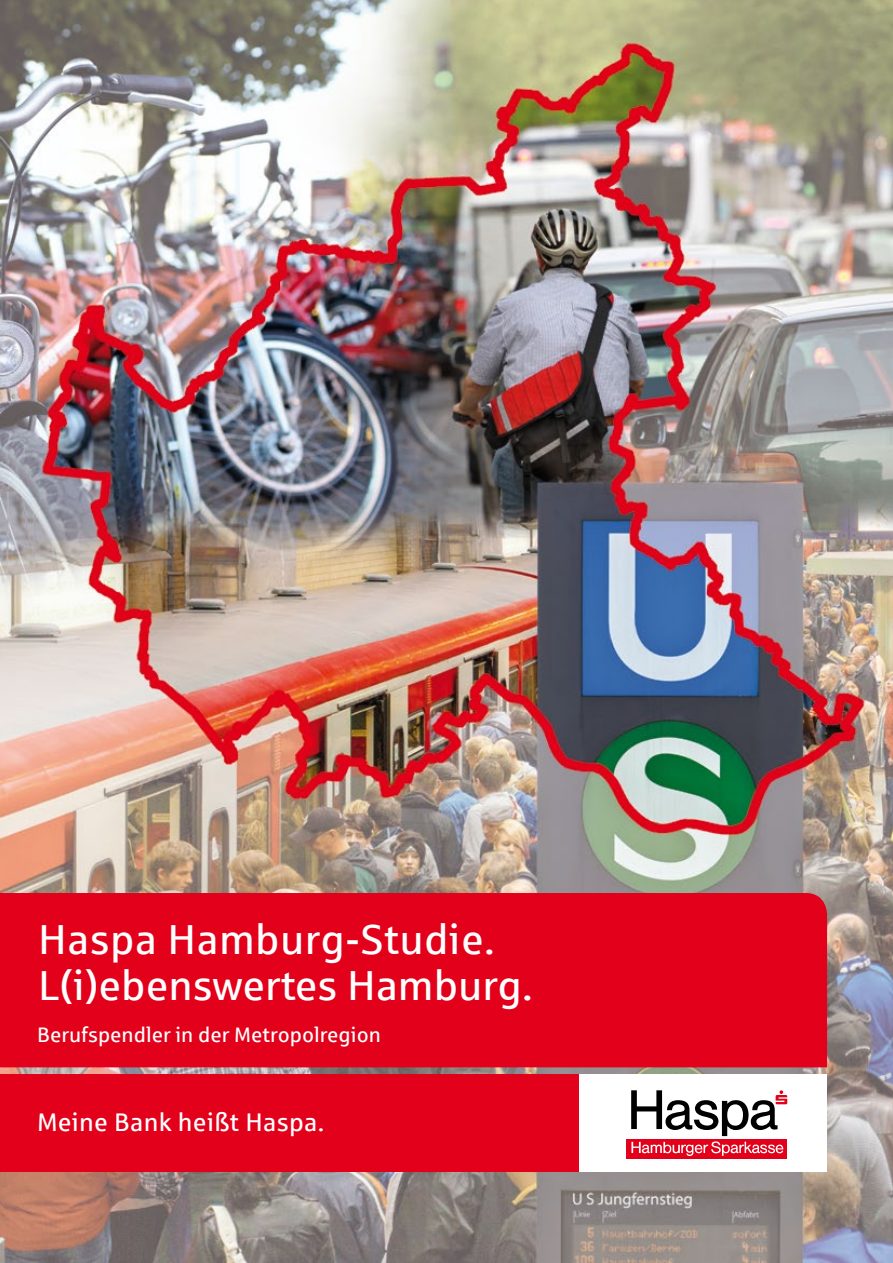
<style>
.page{position:relative;width:893px;height:1263px;background:#fff}
.page>*{position:absolute;margin:0;border:0;box-sizing:border-box;transform-origin:0 0}
.t1{font:42px/46.2px "Sparkasse Rg";color:#fff}
.t2{font:25.5px "Sparkasse Rg";letter-spacing:.01em;color:#fff}
.t3{font:21px "Sparkasse Rg";color:#fff}
</style>
<div class="page">
<img style="left:0;top:0;width:893px;height:1263px">
<div style="left:578px;top:1074px;width:249px;height:97px;background:#fff"></div>
<div style="left:0;top:893px;width:827px;height:174px;background:#e2001a"></div>
<div style="left:0;top:1074px;width:578px;height:97px;background:#e2001a"></div>
<div style="left:626px;top:1139px;width:161px;height:19px;background:#e2001a"></div>
<svg style="left:631px;top:1090px;width:156px;height:66px"></svg>
<p class="t1" style="left:38px;top:915px;width:496px">Haspa Hamburg-Studie.<br>L(i)ebenswertes Hamburg.</p>
<p class="t3" style="left:37px;top:1021px;width:345px">Berufspendler in der Metropolregion</p>
<p class="t2" style="left:37px;top:1106px;width:289px">Meine Bank heißt Haspa.</p>
</div>
